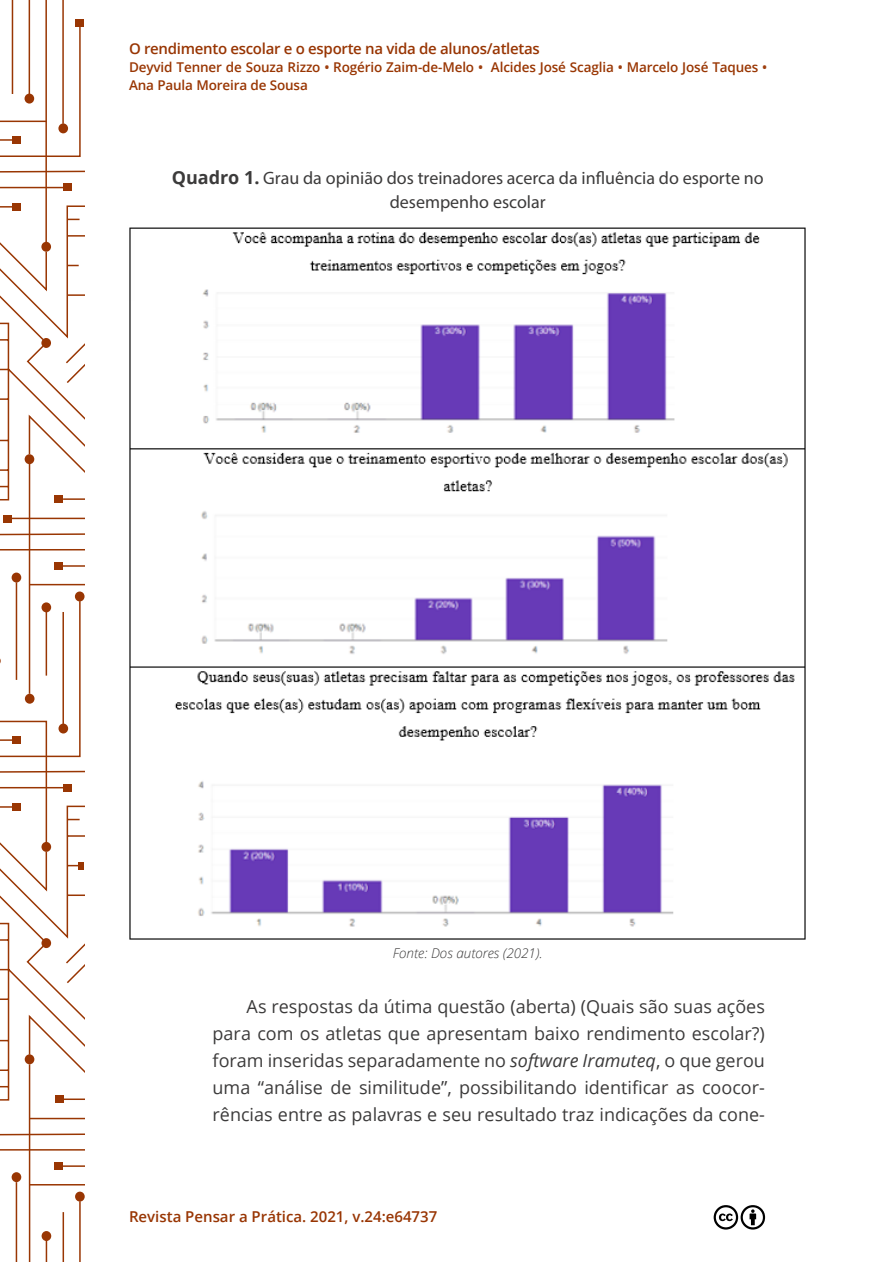
<style>
.page{position:relative;width:893px;height:1263px;background:#fff}
.page>*{position:absolute;margin:0;border:0;box-sizing:border-box;transform-origin:0 0}
.t1{font:18px/27px "Open Sans";color:#3c3b3b;text-align:justify}
.t2{font:18px/24px "Myriad Pro";color:#3c3b3b;text-align:center}
.t3{font:600 15px "Open Sans";letter-spacing:-.02em;color:#983503}
.t4{font:600 15px "Open Sans";color:#983503}
.t5{font:600 13.5px/18px "Open Sans";letter-spacing:-.01em;color:#993603}
.t6{font:italic 300 13.5px "Open Sans";color:#3c3b3b}
.s1{color:#9e3f0f}
.s2{font-family:"Open Sans";font-weight:700}
.s3{font-style:italic}
</style>
<div class="page">
<hr style="left:12px;top:0;width:1px;height:94px;background:#993603">
<hr style="left:29px;top:0;width:1px;height:94px;background:#993603">
<hr style="left:45px;top:0;width:2px;height:242px;background:#993603">
<hr style="left:62px;top:0;width:2px;height:124px;background:#993603">
<svg style="left:11px;top:25px;width:73px;height:95px"></svg>
<div style="left:76px;top:19px;width:8px;height:7px;background:#993603"></div>
<svg style="left:0;top:120px;width:84px;height:202px"></svg>
<svg style="left:0;top:881px;width:84px;height:380px"></svg>
<div style="left:42px;top:1231px;width:9px;height:10px;background:#993603;border-radius:50%"></div>
<svg style="left:0;top:922px;width:84px;height:314px"></svg>
<svg style="left:0;top:322px;width:84px;height:559px"></svg>
<svg style="left:713px;top:1205px;width:53px;height:25px"></svg>
<img style="left:129px;top:227px;width:677px;height:713px">
<p class="t3" style="left:129px;top:38px;width:412px">O rendimento escolar e o esporte na vida de alunos/atletas</p>
<p class="t5" style="left:129px;top:58px;width:640px">Deyvid Tenner de Souza Rizzo <span class="s1">•</span> Rogério Zaim-de-Melo <span class="s1">•</span> Alcides José Scaglia <span class="s1">•</span> Marcelo José Taques <span class="s1">•<br></span>Ana Paula Moreira de Sousa</p>
<p class="t2" style="left:172px;top:166px;width:594px"><span class="s2">Quadro 1.</span> Grau da opinião dos treinadores acerca da influência do esporte no desempenho escolar</p>
<p class="t6" style="left:393px;top:943px;width:151px">Fonte: Dos autores (2021).</p>
<p class="t1" style="left:213px;top:992px;width:554px;text-indent:34px">As respostas da útima questão (aberta) (Quais são suas ações para com os atletas que apresentam baixo rendimento escolar?) foram inseridas separadamente no <span class="s3">software Iramuteq</span>, o que gerou uma “análise de similitude”, possibilitando identificar as coocor&shy;rências entre as palavras e seu resultado traz indicações da cone-</p>
<p class="t4" style="left:129px;top:1206px;width:310px">Revista Pensar a Prática. 2021, v.24:e64737</p>
</div>
